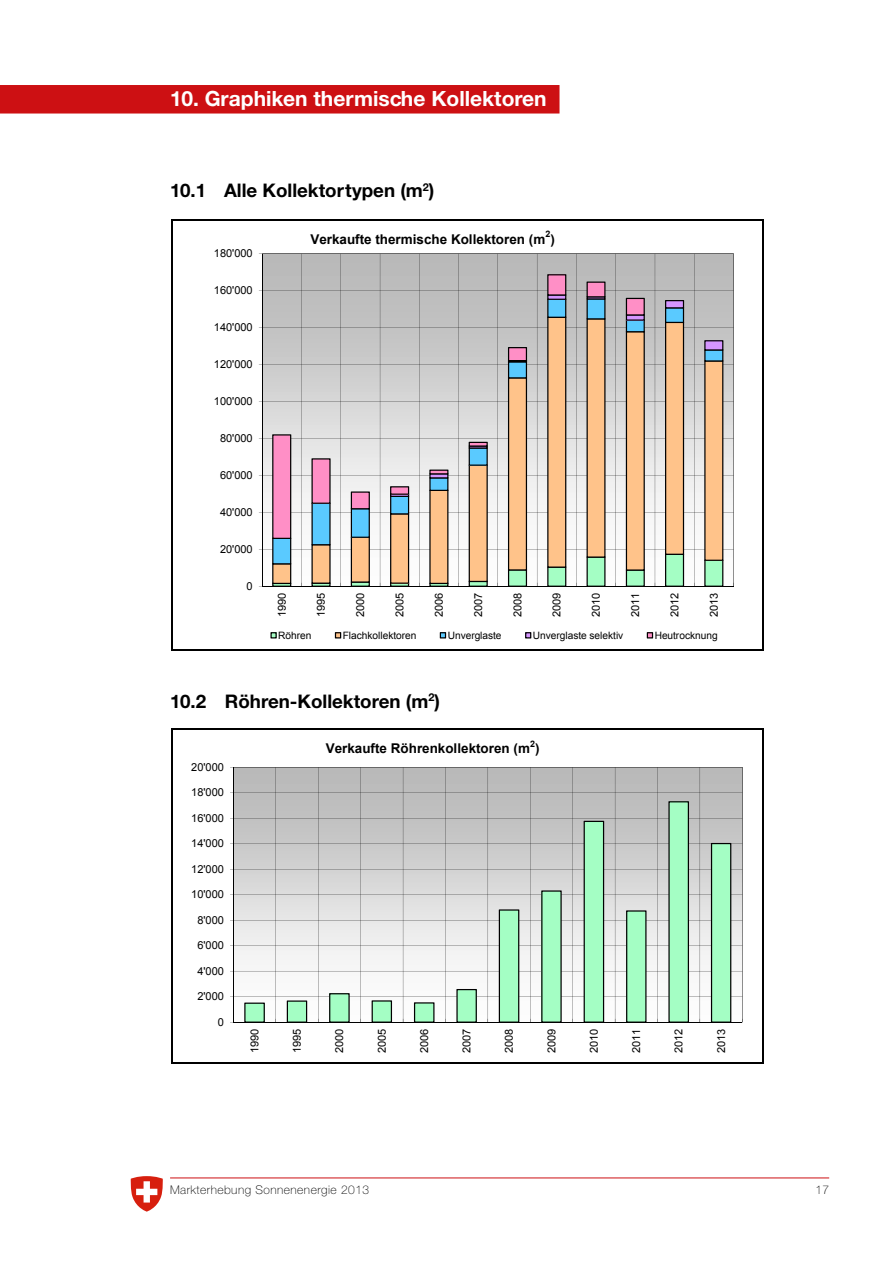
<style>
.page{position:relative;width:893px;height:1263px;background:#fff}
.page>*{position:absolute;margin:0;border:0;box-sizing:border-box;transform-origin:0 0}
.t1{font:700 21px "Helvetica Neue CE";color:#fff}
.t2{font:700 18.75px "Helvetica Neue CE";color:#000}
.t3{font:700 13.5px "Arial";color:#000}
.t4{font:100 12px "Helvetica Neue CE";letter-spacing:.04em;color:#000}
.t5{font:10.95px "Arial";color:#000}
.t6{font:10.2px "Arial";letter-spacing:-.005em;color:#000}
.t7{font:700 9px "Arial";color:#000}
</style>
<div class="page">
<hr style="left:170px;top:1177px;width:659px;height:1px;background:#cd1013">
<svg style="left:130px;top:1176px;width:33px;height:35px"></svg>
<div style="left:0;top:85px;width:559px;height:29px;background:#cd1013"></div>
<hr style="left:171px;top:219px;width:1px;height:432px;background:#000">
<hr style="left:762px;top:220px;width:2px;height:431px;background:#000">
<hr style="left:172px;top:219px;width:592px;height:1px;background:#000">
<hr style="left:172px;top:649px;width:592px;height:2px;background:#000">
<svg style="left:263px;top:254px;width:471px;height:332px"></svg>
<svg style="left:665px;top:300px;width:19px;height:286px;background:#cbac82"></svg>
<svg style="left:704px;top:340px;width:19px;height:246px;background:#ceae86"></svg>
<svg style="left:272px;top:434px;width:19px;height:152px;background:#c189ab"></svg>
<svg style="left:311px;top:458px;width:20px;height:128px;background:#a999a8"></svg>
<svg style="left:351px;top:491px;width:19px;height:95px;background:#a79d9a"></svg>
<svg style="left:390px;top:486px;width:19px;height:100px;background:#b89e87"></svg>
<svg style="left:429px;top:470px;width:19px;height:116px;background:#c7a584"></svg>
<svg style="left:469px;top:442px;width:19px;height:144px;background:#c5a683"></svg>
<svg style="left:508px;top:347px;width:19px;height:239px;background:#caa681"></svg>
<svg style="left:547px;top:274px;width:19px;height:312px;background:#d0a985"></svg>
<svg style="left:587px;top:282px;width:18px;height:304px;background:#d3b189"></svg>
<svg style="left:626px;top:298px;width:19px;height:288px;background:#d0a781"></svg>
<hr style="left:262px;top:254px;width:1px;height:332px;background:#000">
<hr style="left:262px;top:586px;width:472px;height:1px;background:#000">
<svg style="left:270px;top:632px;width:7px;height:6px"></svg>
<svg style="left:335px;top:632px;width:6px;height:6px"></svg>
<svg style="left:440px;top:632px;width:6px;height:6px"></svg>
<svg style="left:525px;top:632px;width:6px;height:6px"></svg>
<svg style="left:647px;top:632px;width:6px;height:6px"></svg>
<hr style="left:171px;top:728px;width:1px;height:335px;background:#000">
<hr style="left:762px;top:730px;width:2px;height:333px;background:#000">
<hr style="left:172px;top:728px;width:592px;height:2px;background:#000">
<hr style="left:172px;top:1062px;width:592px;height:1px;background:#000">
<hr style="left:742px;top:767px;width:1px;height:255px;background:#000">
<svg style="left:234px;top:767px;width:508px;height:255px"></svg>
<svg style="left:244px;top:1002px;width:21px;height:20px"></svg>
<svg style="left:287px;top:1000px;width:20px;height:22px"></svg>
<svg style="left:329px;top:993px;width:21px;height:29px"></svg>
<svg style="left:372px;top:1000px;width:20px;height:22px"></svg>
<svg style="left:414px;top:1002px;width:20px;height:20px"></svg>
<svg style="left:456px;top:989px;width:21px;height:33px"></svg>
<svg style="left:499px;top:909px;width:20px;height:113px;background:#92e2ae"></svg>
<svg style="left:541px;top:890px;width:21px;height:132px;background:#90ddab"></svg>
<svg style="left:584px;top:821px;width:20px;height:201px;background:#93e4b0"></svg>
<svg style="left:626px;top:910px;width:20px;height:112px;background:#92e2ae"></svg>
<svg style="left:668px;top:801px;width:21px;height:221px;background:#91deac"></svg>
<svg style="left:711px;top:843px;width:20px;height:179px;background:#92e2ae"></svg>
<hr style="left:233px;top:767px;width:1px;height:255px;background:#000">
<hr style="left:233px;top:1022px;width:509px;height:1px;background:#000">
<h1 class="t1" style="left:170px;top:86px;width:378px">10. Graphiken thermische Kollektoren</h1>
<h2 class="t2" style="left:170px;top:179px;width:266px">10.1 Alle Kollektortypen (m<sup>2</sup>)</h2>
<p class="t5" style="left:214px;top:246px;width:40px">180'000</p>
<p class="t5" style="left:214px;top:283px;width:40px">160'000</p>
<p class="t5" style="left:214px;top:320px;width:40px">140'000</p>
<p class="t5" style="left:214px;top:357px;width:40px">120'000</p>
<p class="t5" style="left:214px;top:394px;width:40px">100'000</p>
<p class="t5" style="left:220px;top:431px;width:34px">80'000</p>
<p class="t5" style="left:220px;top:468px;width:34px">60'000</p>
<p class="t5" style="left:220px;top:505px;width:34px">40'000</p>
<p class="t5" style="left:220px;top:542px;width:34px">20'000</p>
<p class="t5" style="left:247px;top:579px;width:8px">0</p>
<p class="t7" style="left:545px;top:228px;width:6px">2</p>
<p class="t3" style="left:310px;top:230px;width:246px">Verkaufte thermische Kollektoren (m )</p>
<p class="t5" style="left:275px;top:617px;width:26px;rotate:-90deg">1990</p>
<p class="t5" style="left:314px;top:617px;width:26px;rotate:-90deg">1995</p>
<p class="t5" style="left:353px;top:617px;width:26px;rotate:-90deg">2000</p>
<p class="t5" style="left:393px;top:617px;width:26px;rotate:-90deg">2005</p>
<p class="t5" style="left:432px;top:617px;width:26px;rotate:-90deg">2006</p>
<p class="t5" style="left:471px;top:617px;width:26px;rotate:-90deg">2007</p>
<p class="t5" style="left:510px;top:617px;width:26px;rotate:-90deg">2008</p>
<p class="t5" style="left:550px;top:617px;width:26px;rotate:-90deg">2009</p>
<p class="t5" style="left:589px;top:617px;width:26px;rotate:-90deg">2010</p>
<p class="t5" style="left:628px;top:617px;width:26px;rotate:-90deg">2011</p>
<p class="t5" style="left:667px;top:617px;width:26px;rotate:-90deg">2012</p>
<p class="t5" style="left:707px;top:617px;width:26px;rotate:-90deg">2013</p>
<p class="t6" style="left:278px;top:628px;width:35px">Röhren</p>
<p class="t6" style="left:343px;top:628px;width:75px">Flachkollektoren</p>
<p class="t6" style="left:448px;top:628px;width:55px">Unverglaste</p>
<p class="t6" style="left:533px;top:628px;width:92px">Unverglaste selektiv</p>
<p class="t6" style="left:655px;top:628px;width:64px">Heutrocknung</p>
<h2 class="t2" style="left:170px;top:689px;width:271px">10.2 Röhren-Kollektoren (m<sup>2</sup>)</h2>
<p class="t5" style="left:191px;top:760px;width:34px">20'000</p>
<p class="t5" style="left:191px;top:785px;width:34px">18'000</p>
<p class="t5" style="left:191px;top:811px;width:34px">16'000</p>
<p class="t5" style="left:191px;top:836px;width:34px">14'000</p>
<p class="t5" style="left:191px;top:862px;width:34px">12'000</p>
<p class="t5" style="left:191px;top:887px;width:34px">10'000</p>
<p class="t5" style="left:197px;top:912px;width:28px">8'000</p>
<p class="t5" style="left:197px;top:938px;width:28px">6'000</p>
<p class="t5" style="left:197px;top:964px;width:28px">4'000</p>
<p class="t5" style="left:197px;top:989px;width:28px">2'000</p>
<p class="t5" style="left:218px;top:1014px;width:8px">0</p>
<p class="t7" style="left:530px;top:737px;width:6px">2</p>
<p class="t3" style="left:326px;top:739px;width:215px">Verkaufte Röhrenkollektoren (m )</p>
<p class="t5" style="left:247px;top:1053px;width:26px;rotate:-90deg">1990</p>
<p class="t5" style="left:290px;top:1053px;width:26px;rotate:-90deg">1995</p>
<p class="t5" style="left:332px;top:1053px;width:26px;rotate:-90deg">2000</p>
<p class="t5" style="left:375px;top:1053px;width:26px;rotate:-90deg">2005</p>
<p class="t5" style="left:417px;top:1053px;width:26px;rotate:-90deg">2006</p>
<p class="t5" style="left:459px;top:1053px;width:26px;rotate:-90deg">2007</p>
<p class="t5" style="left:502px;top:1053px;width:26px;rotate:-90deg">2008</p>
<p class="t5" style="left:544px;top:1053px;width:26px;rotate:-90deg">2009</p>
<p class="t5" style="left:587px;top:1053px;width:26px;rotate:-90deg">2010</p>
<p class="t5" style="left:629px;top:1053px;width:26px;rotate:-90deg">2011</p>
<p class="t5" style="left:671px;top:1053px;width:26px;rotate:-90deg">2012</p>
<p class="t5" style="left:714px;top:1053px;width:26px;rotate:-90deg">2013</p>
<p class="t4" style="left:170px;top:1183px;width:201px">Markterhebung Sonnenenergie 2013</p>
<p class="t4" style="left:815px;top:1183px;width:15px">17</p>
</div>
